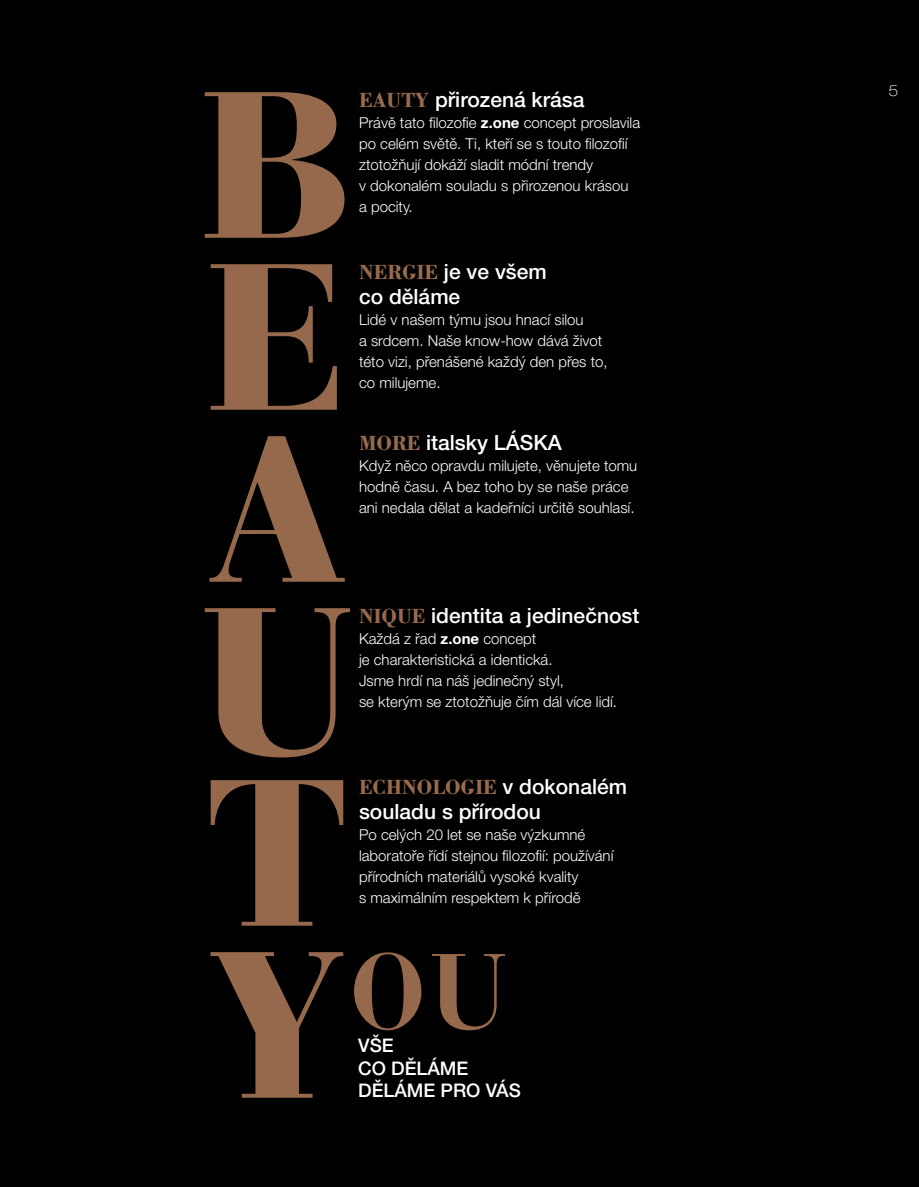
<style>
.page{position:relative;width:919px;height:1187px;background:#fff}
.page>*{position:absolute;margin:0;border:0;box-sizing:border-box;transform-origin:0 0}
.t1{font:900 206.55px/171.9px "Bauer Bodoni Std";color:#96694c;text-align:justify}
.t2{font:700 105.75px "Bauer Bodoni Std";color:#96694c}
.t3{font:500 21px/25.2px "Helvetica Neue LT Pro";color:#fff}
.t4{font:700 21px "Bodoni";color:#986b4c}
.t5{font:500 18.75px/22.5px "Helvetica Neue LT Pro";color:#fff}
.t6{font:300 15px/21px "Helvetica Neue LT Pro";color:#fff}
.t7{font:100 expanded 15px "Helvetica Neue LT Pro";color:#fff}
.s1{font-family:"Bodoni";font-weight:700;color:#986b4c}
.s2{font-weight:700}
.s3{font-family:"Bodoni";font-weight:700;color:#96694c}
.s4{font-family:"Helvetica Neue LT Pro";font-weight:500;color:#fff}
</style>
<div class="page">
<div style="left:0;top:0;width:918px;height:1186px;background:#000"></div>
<h1 class="t1" style="left:200px;top:80px;width:155px">B E A U T Y</h1>
<h3 class="t3" style="left:359px;top:87px;width:227px"><span class="s1">EAUTY</span> přirozená krása</h3>
<p class="t6" style="left:359px;top:112px;width:282px">Právě tato filozofie <span class="s2">z.one</span> concept proslavila po celém světě. Ti, kteří se s touto filozofií ztotožňují dokáží sladit módní trendy<br>v dokonalém souladu s přirozenou krásou<br>a pocity.</p>
<h3 class="t3" style="left:359px;top:259px;width:189px"><span class="s1">NERGIE</span> je ve všem co děláme</h3>
<p class="t6" style="left:359px;top:309px;width:250px">Lidé v našem týmu jsou hnací silou<br>a srdcem. Naše know-how dává život této vizi, přenášené každý den přes to, co milujeme.</p>
<h3 class="t3" style="left:359px;top:430px;width:204px"><span class="s1">MORE</span> italsky LÁSKA</h3>
<p class="t6" style="left:359px;top:455px;width:280px">Když něco opravdu milujete, věnujete tomu hodně času. A bez toho by se naše práce ani nedala dělat a kadeřníci určitě souhlasí.</p>
<h3 class="t3" style="left:359px;top:602px;width:282px"><span class="s3">NIQUE</span> identita a jedinečnost</h3>
<p class="t6" style="left:359px;top:627px;width:259px">Každá z řad <span class="s2">z.one</span> concept<br>je charakteristická a identická.<br>Jsme hrdí na náš jedinečný styl,<br>se kterým se ztotožňuje čím dál více lidí.</p>
<h3 class="t4" style="left:359px;top:774px;width:269px">ECHNOLOGIE <span class="s4">v dokonalém</span></h3>
<h3 class="t3" style="left:359px;top:798px;width:183px">souladu s přírodou</h3>
<p class="t6" style="left:359px;top:823px;width:256px">Po celých 20 let se naše výzkumné laboratoře řídí stejnou filozofií: používání přírodních materiálů vysoké kvality<br>s maximálním respektem k přírodě</p>
<h2 class="t2" style="left:349px;top:928px;width:158px">OU</h2>
<p class="t5" style="left:358px;top:1033px;width:164px">VŠE<br>CO DĚLÁME<br>DĚLÁME PRO VÁS</p>
<p class="t7" style="left:888px;top:81px;width:11px">5</p>
</div>
